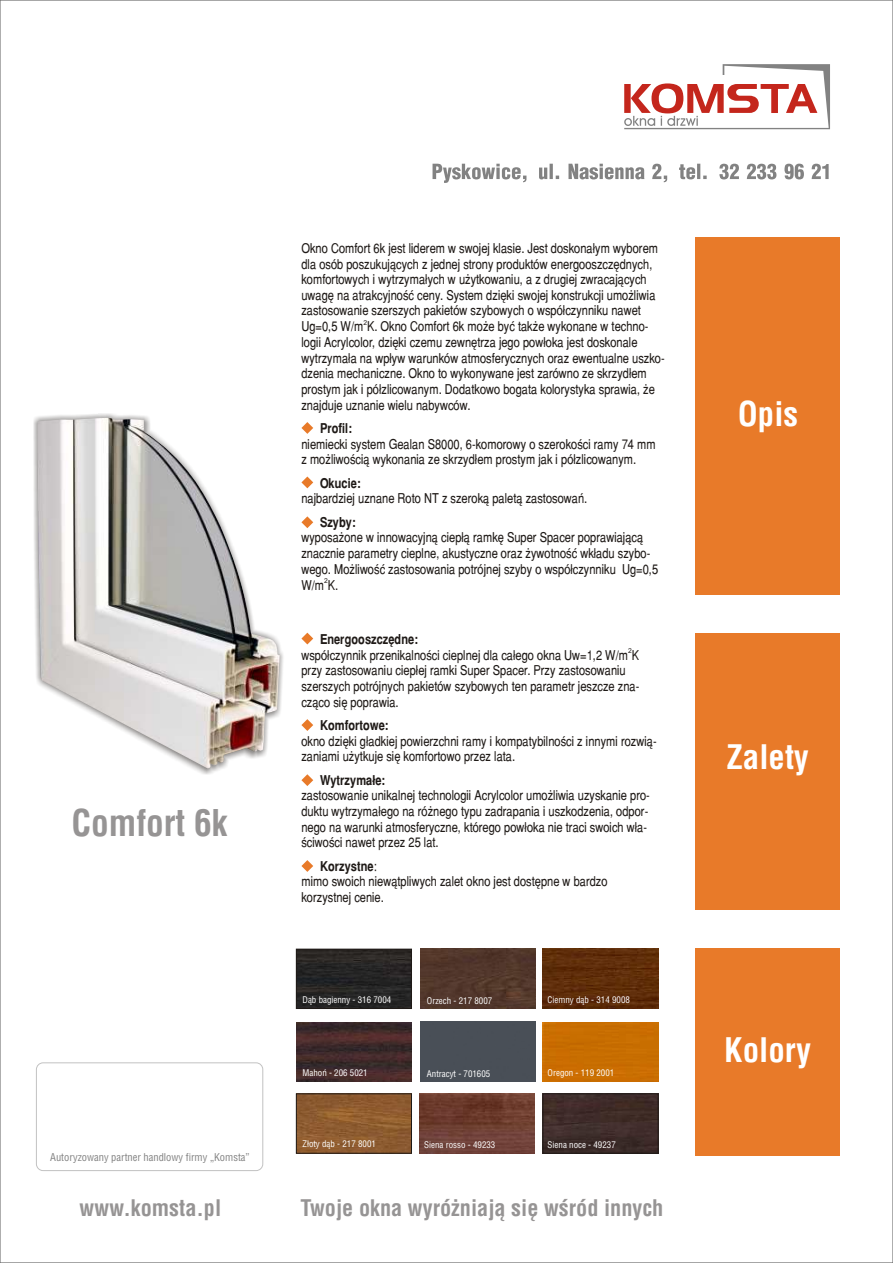
<style>
.page{position:relative;width:893px;height:1263px;background:#fff}
.page>*{position:absolute;margin:0;border:0;box-sizing:border-box;transform-origin:0 0}
.t1{font:700 36px "Switzerland Condensed";color:#969494}
.t2{font:700 33px "Switzerland Condensed";color:#fff}
.t3{font:700 22.35px "Switzerland Condensed";color:#969494}
.t4{font:13.5px/15.6px "Switzerland Narrow";color:#1f1a17}
.t5{font:700 13.5px "Switzerland Narrow";color:#1f1a17}
.t6{font:10.5px "Switzerland Condensed";color:#828282}
.t7{font:9px "Switzerland Condensed";color:#fff}
.t8{font:6.75px "Arial";color:#1f1a17}
.s1{font-weight:700}
</style>
<div class="page">
<div style="left:695px;top:948px;width:144px;height:207px;background:#e87a29"></div>
<div style="left:695px;top:633px;width:144px;height:276px;background:#e87a29"></div>
<div style="left:695px;top:237px;width:144px;height:357px;background:#e87a29"></div>
<svg style="left:33px;top:413px;width:250px;height:362px"></svg>
<img style="left:37px;top:418px;width:243px;height:350px">
<svg style="left:433px;top:164px;width:396px;height:19px"></svg>
<svg style="left:624px;top:64px;width:206px;height:65px"></svg>
<div style="left:420px;top:1022px;width:115px;height:59px;background:#494f57"></div>
<img style="left:420px;top:1094px;width:115px;height:59px">
<img style="left:545px;top:1096px;width:111px;height:55px">
<div style="left:543px;top:1094px;width:115px;height:59px;border:1px solid #1f1a17"></div>
<div style="left:543px;top:1022px;width:115px;height:59px;background:#c96e00"></div>
<img style="left:296px;top:1022px;width:115px;height:59px">
<img style="left:298px;top:1096px;width:112px;height:55px">
<div style="left:296px;top:1094px;width:116px;height:59px;border:1px solid #1f1a17"></div>
<img style="left:543px;top:949px;width:115px;height:59px">
<img style="left:420px;top:949px;width:115px;height:59px">
<img style="left:298px;top:951px;width:112px;height:56px">
<div style="left:296px;top:949px;width:116px;height:60px;border:1px solid #1f1a17"></div>
<div style="left:36px;top:1062px;width:227px;height:109px;background:#fff;border:1px solid #c2c2c2;border-radius:7px"></div>
<svg style="left:301px;top:633px;width:12px;height:11px"></svg>
<svg style="left:301px;top:719px;width:12px;height:12px"></svg>
<svg style="left:301px;top:774px;width:12px;height:12px"></svg>
<svg style="left:301px;top:860px;width:12px;height:12px"></svg>
<svg style="left:301px;top:476px;width:12px;height:12px"></svg>
<svg style="left:301px;top:422px;width:12px;height:12px"></svg>
<svg style="left:301px;top:516px;width:12px;height:12px"></svg>
<h1 class="t1" style="left:71px;top:807px;width:158px">Comfort 6k</h1>
<p class="t6" style="left:50px;top:1153px;width:201px">Autoryzowany partner handlowy firmy „Komsta”</p>
<h3 class="t3" style="left:80px;top:1198px;width:143px">www.komsta.pl</h3>
<p class="t4" style="left:301px;top:241px;width:358px">Okno Comfort 6k jest liderem w swojej klasie. Jest doskona³ym wyborem dla osób poszukuj¹cych z jednej strony produktów energooszczêdnych, komfortowych i wytrzyma³ych w u¿ytkowaniu, a z drugiej zwracaj¹cych uwagê na atrakcyjnoœæ ceny. System dziêki swojej konstrukcji umo¿liwia zastosowanie szerszych pakietów szybowych o wspó³czynniku nawet</p>
<p class="t8" style="left:363px;top:320px;width:5px">2</p>
<p class="t4" style="left:301px;top:320px;width:365px">Ug=0,5 W/m K. Okno Comfort 6k mo¿e byæ tak¿e wykonane w techno&shy;logii Acrylcolor, dziêki czemu zewnêtrza jego pow³oka jest doskonale wytrzyma³a na wp³yw warunków atmosferycznych oraz ewentualne uszko&shy;dzenia mechaniczne. Okno to wykonywane jest zarówno ze skrzyd³em prostym jak i pó³zlicowanym. Dodatkowo bogata kolorystyka sprawia, ¿e znajduje uznanie wielu nabywców.</p>
<p class="t5" style="left:320px;top:423px;width:34px">Profil:</p>
<p class="t4" style="left:301px;top:437px;width:356px">niemiecki system Gealan S8000, 6-komorowy o szerokoœci ramy 74 mm z mo¿liwoœci¹ wykonania ze skrzyd³em prostym jak i pó³zlicowanym.</p>
<p class="t5" style="left:320px;top:477px;width:42px">Okucie:</p>
<p class="t4" style="left:301px;top:492px;width:287px">najbardziej uznane Roto NT z szerok¹ palet¹ zastosowañ.</p>
<p class="t5" style="left:320px;top:516px;width:37px">Szyby:</p>
<p class="t4" style="left:301px;top:531px;width:358px">wyposa¿one w innowacyjn¹ ciep³¹ ramkê Super Spacer poprawiaj¹c¹ znacznie parametry cieplne, akustyczne oraz ¿ywotnoœæ wk³adu szybo&shy;wego. Mo¿liwoœæ zastosowania potrójnej szyby o wspó³czynniku Ug=0,5</p>
<p class="t8" style="left:324px;top:578px;width:5px">2</p>
<p class="t4" style="left:301px;top:578px;width:38px">W/m K.</p>
<p class="t5" style="left:320px;top:633px;width:100px">Energooszczêdne:</p>
<p class="t4" style="left:301px;top:648px;width:339px">wspó³czynnik przenikalnoœci cieplnej dla ca³ego okna Uw=1,2 W/m K przy zastosowaniu ciep³ej ramki Super Spacer. Przy zastosowaniu szerszych potrójnych pakietów szybowych ten parametr jeszcze zna&shy;cz¹co siê poprawia.</p>
<p class="t5" style="left:320px;top:719px;width:70px">Komfortowe:</p>
<p class="t4" style="left:301px;top:734px;width:357px">okno dziêki g³adkiej powierzchni ramy i kompatybilnoœci z innymi rozwi¹- zaniami u¿ytkuje siê komfortowo przez lata.</p>
<p class="t5" style="left:320px;top:774px;width:67px">Wytrzyma³e:</p>
<p class="t4" style="left:301px;top:789px;width:350px">zastosowanie unikalnej technologii Acrylcolor umo¿liwia uzyskanie pro&shy;duktu wytrzyma³ego na ró¿nego typu zadrapania i uszkodzenia, odpor&shy;nego na warunki atmosferyczne, którego pow³oka nie traci swoich w³a&shy;œciwoœci nawet przez 25 lat.</p>
<p class="t4" style="left:301px;top:859px;width:308px;text-indent:19px"><span class="s1">Korzystne</span>:<br>mimo swoich niew¹tpliwych zalet okno jest dostêpne w bardzo korzystnej cenie.</p>
<p class="t8" style="left:628px;top:648px;width:5px">2</p>
<p class="t7" style="left:303px;top:996px;width:90px">D¹b bagienny - 316 7004</p>
<p class="t7" style="left:427px;top:997px;width:67px">Orzech - 217 8007</p>
<p class="t7" style="left:548px;top:996px;width:84px">Ciemny d¹b - 314 9008</p>
<p class="t7" style="left:303px;top:1069px;width:67px">Mahoñ - 206 5021</p>
<p class="t7" style="left:427px;top:1070px;width:65px">Antracyt - 701605</p>
<p class="t7" style="left:548px;top:1069px;width:68px">Oregon - 119 2001</p>
<p class="t7" style="left:303px;top:1140px;width:75px">Z³oty d¹b - 217 8001</p>
<p class="t7" style="left:424px;top:1141px;width:73px">Siena rosso - 49233</p>
<p class="t7" style="left:548px;top:1141px;width:70px">Siena noce - 49237</p>
<h3 class="t3" style="left:301px;top:1198px;width:364px">Twoje okna wyró¿niaj¹ siê wœród innych</h3>
<h2 class="t2" style="left:738px;top:400px;width:62px">Opis</h2>
<h2 class="t2" style="left:726px;top:743px;width:84px">Zalety</h2>
<h2 class="t2" style="left:724px;top:1035px;width:88px">Kolory</h2>
</div>
